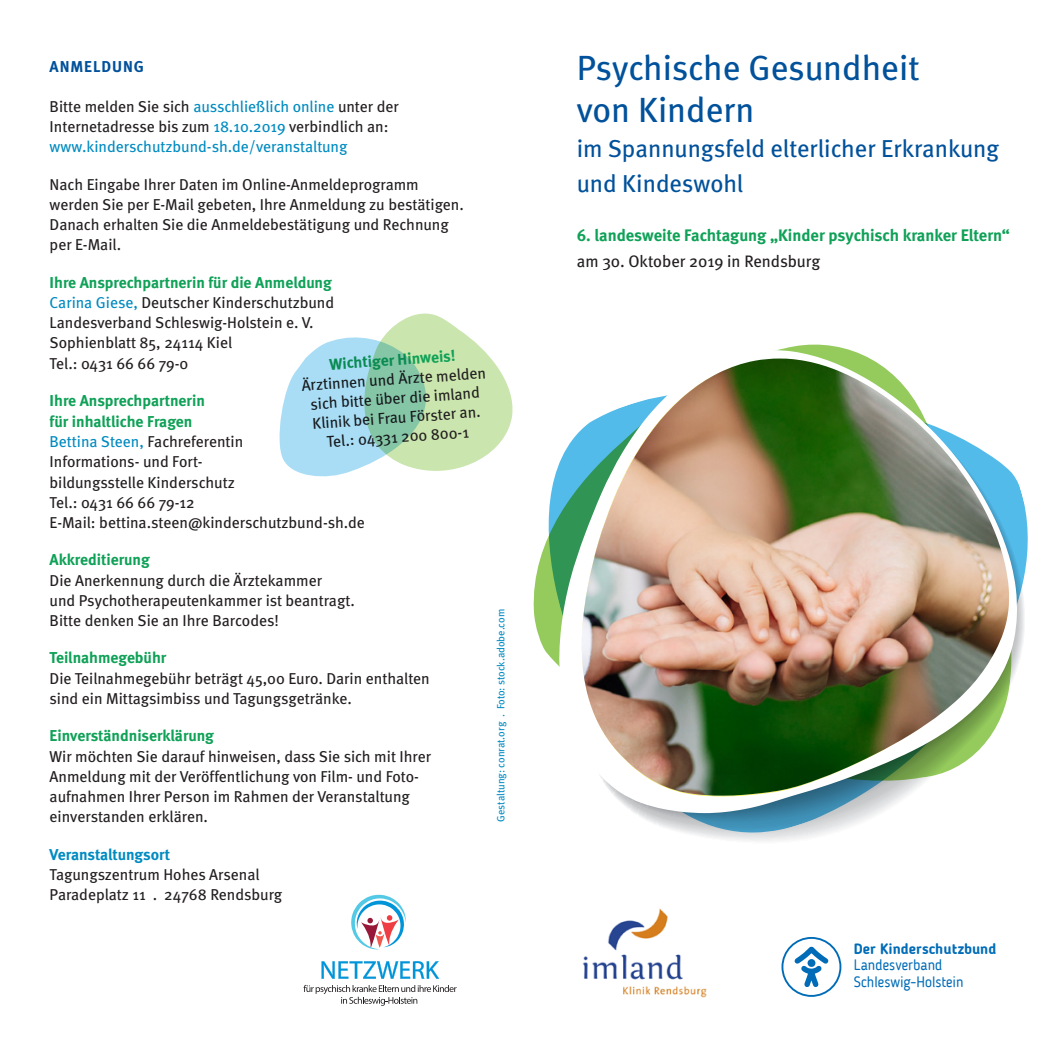
<style>
.page{position:relative;width:1042px;height:1042px;background:#fff}
.page>*{position:absolute;margin:0;border:0;box-sizing:border-box;transform-origin:0 0}
.t1{font:35px/42px "Meta";color:#01519b}
.t2{font:24.5px/35px "Meta";color:#01519b}
.t3{font:700 16.62px "Meta";color:#0fa157}
.t4{font:16.62px "Meta";color:#231f20}
.t5{font:15.75px/20.1px "Meta";color:#231f20}
.t6{font:15.75px/20.1px "Meta";color:#008bc1}
.t7{font:700 15.75px "Meta";color:#0fa157}
.t8{font:700 15.75px "Meta";letter-spacing:-.005em;color:#008bc1}
.t9{font:700 15.75px "Meta";letter-spacing:.06em;color:#01519b}
.t10{font:14.88px/16.6px "Blogger Sans";color:#006cb7}
.t11{font:700 14.88px "Blogger Sans";color:#006cb7}
.t12{font:10.5px "Meta";letter-spacing:-.005em;color:#008bc1}
.s1{color:#231f20}
.s2{font-weight:700;color:#0fa157}
.s3{color:#008bc1}
</style>
<div class="page">
<svg style="left:533px;top:344px;width:495px;height:497px"></svg>
<img style="left:581px;top:358px;width:428px;height:437px">
<div style="left:599px;top:300px;width:129px;height:87px;background:#fff;border-radius:50%"></div>
<img style="left:582px;top:908px;width:125px;height:90px">
<svg style="left:303px;top:985px;width:153px;height:21px"></svg>
<svg style="left:321px;top:895px;width:118px;height:84px"></svg>
<svg style="left:781px;top:937px;width:60px;height:60px"></svg>
<svg style="left:279px;top:313px;width:234px;height:164px"></svg>
<p class="t9" style="left:50px;top:57px;width:96px">ANMELDUNG</p>
<p class="t6" style="left:50px;top:96px;width:351px"><span class="s1">Bitte melden Sie sich</span> ausschließlich online <span class="s1">unter der<br>Internetadresse bis zum</span> 18.10.2019 <span class="s1">verbindlich an: </span>www.kinderschutzbund-sh.de/veranstaltung</p>
<p class="t5" style="left:50px;top:174px;width:416px">Nach Eingabe Ihrer Daten im Online-Anmeldeprogramm werden Sie per E-Mail gebeten, Ihre Anmeldung zu bestätigen.<br>Danach erhalten Sie die Anmeldebestätigung und Rechnung per E-Mail.</p>
<p class="t5" style="left:50px;top:272px;width:286px"><span class="s2">Ihre Ansprechpartnerin für die Anmeldung </span><span class="s3">Carina Giese,</span> Deutscher Kinderschutzbund Landesverband Schleswig-Holstein e. V.<br>Sophienblatt 85, 24114 Kiel<br>Tel.: 0431 66 66 79-0</p>
<p class="t5" style="left:50px;top:390px;width:317px"><span class="s2">Ihre Ansprechpartnerin<br>für inhaltliche Fragen<br></span><span class="s3">Bettina Steen,</span> Fachreferentin<br>Informations- und Fort-<br>bildungsstelle Kinderschutz<br>Tel.: 0431 66 66 79-12<br>E-Mail: bettina.steen@kinderschutzbund-sh.de</p>
<p class="t7" style="left:50px;top:550px;width:102px">Akkreditierung</p>
<p class="t5" style="left:50px;top:570px;width:307px">Die Anerkennung durch die Ärztekammer<br>und Psychotherapeutenkammer ist beantragt.<br>Bitte denken Sie an Ihre Barcodes!</p>
<p class="t7" style="left:50px;top:648px;width:118px">Teilnahmegebühr</p>
<p class="t5" style="left:50px;top:668px;width:382px">Die Teilnahmegebühr beträgt 45,00 Euro. Darin enthalten sind ein Mittagsimbiss und Tagungsgetränke.</p>
<p class="t7" style="left:50px;top:726px;width:166px">Einverständniserklärung</p>
<p class="t5" style="left:50px;top:746px;width:383px">Wir möchten Sie darauf hinweisen, dass Sie sich mit Ihrer Anmeldung mit der Veröffentlichung von Film- und Foto&shy;aufnahmen Ihrer Person im Rahmen der Veranstaltung einverstanden erklären.</p>
<p class="t8" style="left:50px;top:845px;width:122px">Veranstaltungsort</p>
<p class="t5" style="left:50px;top:864px;width:234px">Tagungszentrum Hohes Arsenal<br>Paradeplatz 11 . 24768 Rendsburg</p>
<p class="t7" style="left:329px;top:355px;width:128px;rotate:-4deg">Wichtiger Hinweis!</p>
<p class="t5" style="left:301px;top:376px;width:186px;line-height:19.2px;text-align:center;rotate:-4deg">Ärztinnen und Ärzte melden sich bitte über die imland<br>Klinik bei Frau Förster an.<br>Tel.: 04331 200 800-1</p>
<p class="t12" style="left:495px;top:821px;width:214px;rotate:-90deg">Gestaltung: conrat.org . Foto: stock.adobe.com</p>
<h1 class="t1" style="left:577px;top:46px;width:344px">Psychische Gesundheit von Kindern</h1>
<h2 class="t2" style="left:577px;top:130px;width:424px">im Spannungsfeld elterlicher Erkrankung und Kindeswohl</h2>
<p class="t3" style="left:577px;top:225px;width:434px">6. landesweite Fachtagung „Kinder psychisch kranker Eltern“</p>
<p class="t4" style="left:577px;top:251px;width:245px">am 30. Oktober 2019 in Rendsburg</p>
<p class="t11" style="left:854px;top:941px;width:144px">Der Kinderschutzbund</p>
<p class="t10" style="left:854px;top:957px;width:111px">Landesverband<br>Schleswig-Holstein</p>
</div>
